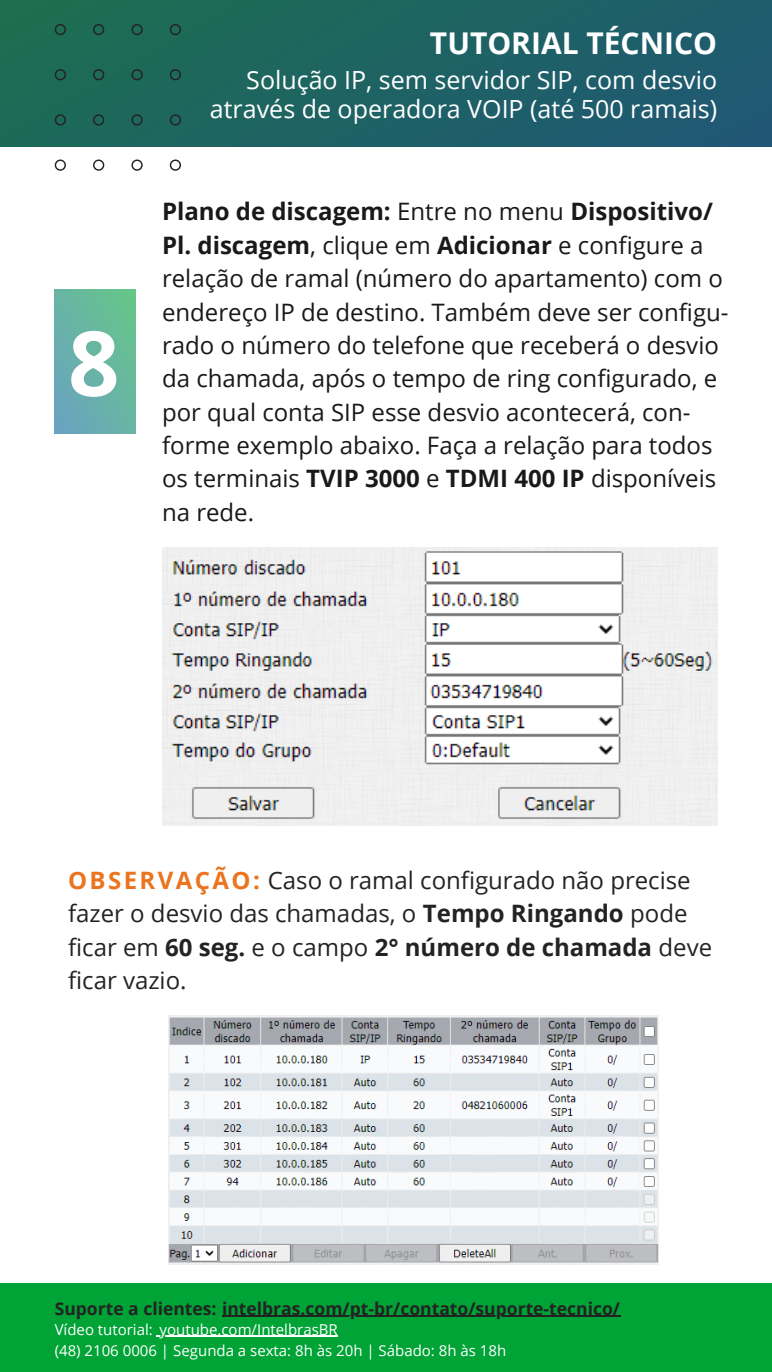
<style>
.page{position:relative;width:772px;height:1372px;background:#fff}
.page>*{position:absolute;margin:0;border:0;box-sizing:border-box;transform-origin:0 0}
.t1{font:700 90px "Open Sans";color:#fff}
.t2{font:700 30px "Open Sans";color:#fff}
.t3{font:25px/28.5px "Open Sans";color:#fff;text-align:right}
.t4{font:24px/33.4px "Open Sans";color:#191919}
.t5{font:24px/33.4px "Open Sans";color:#232323}
.t6{font:700 17.5px "Open Sans";color:#232323}
.t7{font:15px "Open Sans";color:#fff}
.s1{font-weight:700}
.s2{font-weight:700;color:#eb741f}
</style>
<div class="page">
<div style="left:0;top:0;width:771px;height:146px;background:linear-gradient(to right,#1d6e51,#1f5972)"></div>
<svg style="left:55px;top:24px;width:126px;height:147px;background:#3f7d6f"></svg>
<div style="left:0;top:1283px;width:771px;height:89px;background:#00a335"></div>
<svg style="left:55px;top:289px;width:81px;height:144px;background:#67b4a4"></svg>
<img style="left:162px;top:548px;width:555px;height:278px">
<img style="left:169px;top:1016px;width:489px;height:249px">
<hr style="left:222px;top:1315px;width:398px;height:2px;background:#232323">
<hr style="left:159px;top:1335px;width:179px;height:2px;background:#fff">
<p class="t2" style="left:430px;top:22px;width:288px">TUTORIAL TÉCNICO</p>
<h4 class="t1" style="left:68px;top:300px;width:53px">8</h4>
<h3 class="t3" style="left:210px;top:66px;width:508px">Solução IP, sem servidor SIP, com desvio através de operadora VOIP (até 500 ramais)</h3>
<p class="t4" style="left:162px;top:194px;width:568px"><span class="s1">Plano de discagem:</span> Entre no menu <span class="s1">Dispositivo/ Pl. discagem</span>, clique em <span class="s1">Adicionar</span> e configure a relação de ramal (número do apartamento) com o endereço IP de destino. Também deve ser configu&shy;rado o número do telefone que receberá o desvio da chamada, após o tempo de ring configurado, e por qual conta SIP esse desvio acontecerá, con&shy;forme exemplo abaixo. Faça a relação para todos os terminais <span class="s1">TVIP 3000</span> e <span class="s1">TDMI 400 IP</span> disponíveis na rede.</p>
<h4 class="t5" style="left:68px;top:863px;width:645px"><span class="s2">OBSERVAÇÃO:</span> Caso o ramal configurado não precise fazer o desvio das chamadas, o <span class="s1">Tempo Ringando</span> pode ficar em <span class="s1">60 seg.</span> e o campo <span class="s1">2° número de chamada</span> deve ficar vazio.</h4>
<p class="t6" style="left:55px;top:1296px;width:566px">Suporte a clientes: intelbras.com/pt-br/contato/suporte-tecnico/</p>
<p class="t7" style="left:55px;top:1318px;width:284px">Vídeo tutorial: youtube.com/IntelbrasBR</p>
<p class="t7" style="left:55px;top:1339px;width:453px">(48) 2106 0006 | Segunda a sexta: 8h às 20h | Sábado: 8h às 18h</p>
</div>
